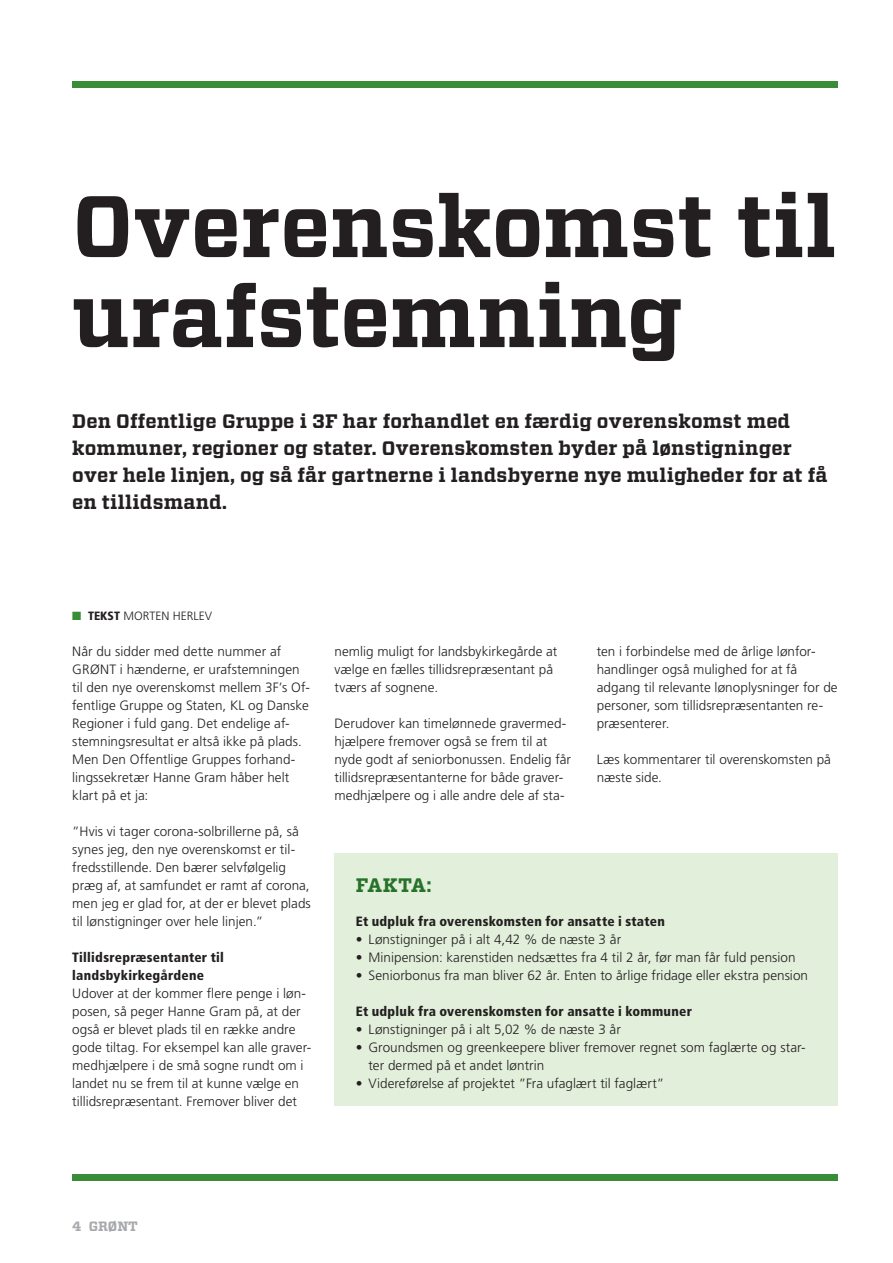
<style>
.page{position:relative;width:893px;height:1263px;background:#fff}
.page>*{position:absolute;margin:0;border:0;box-sizing:border-box;transform-origin:0 0}
.OVERSKRIFT{font:700 87px/90px "Vitesse";color:#231f20}
.UNDERRUBRIK{font:700 19.5px/27px "Vitesse";letter-spacing:.01em;color:#231f20}
.UNDERRUBRIK-2{font:700 19.5px "Vitesse";letter-spacing:-.01em;color:#27722a}
.BRØDTEKST{font:300 13.5px/18px "Frutiger LT Std";letter-spacing:.005em;color:#231f20}
.MELLEM_RUB{font:900 condensed 13.5px/18px "Frutiger LT Std";letter-spacing:.02em;color:#231f20}
.t1{font:700 13.5px "Vitesse";color:#a8a9ad}
.t2{font:300 12px "Frutiger LT Std";color:#231f20}
.s1{color:#3a8d37}
.s2{font-weight:900;font-stretch:condensed}
</style>
<div class="page">
<div style="left:72px;top:82px;width:766px;height:6px;background:#3a8d37"></div>
<div style="left:72px;top:1175px;width:766px;height:6px;background:#3a8d37"></div>
<div style="left:334px;top:854px;width:504px;height:252px;background:#e2efdb"></div>
<p class="OVERSKRIFT" style="left:72px;top:183px;width:765px">Overenskomst til urafstemning</p>
<p class="UNDERRUBRIK" style="left:72px;top:408px;width:756px">Den Offentlige Gruppe i 3F har forhandlet en færdig overenskomst med kommuner, regioner og stater. Overenskomsten byder på lønstigninger over hele linjen, og så får gartnerne i landsbyerne nye muligheder for at få en tillidsmand.</p>
<p class="t2" style="left:72px;top:609px;width:141px"><span class="s1">■</span> <span class="s2">TEKST</span> MORTEN HERLEV</p>
<p class="BRØDTEKST" style="left:72px;top:642px;width:239px">Når du sidder med dette nummer af GRØNT i hænderne, er urafstemningen til den nye overenskomst mellem 3F’s Of&shy;fentlige Gruppe og Staten, KL og Danske Regioner i fuld gang. Det endelige af&shy;stemningsresultat er altså ikke på plads.<br>Men Den Offentlige Gruppes forhand&shy;lingssekretær Hanne Gram håber helt klart på et ja:</p>
<p class="BRØDTEKST" style="left:72px;top:822px;width:240px">”Hvis vi tager corona-solbrillerne på, så synes jeg, den nye overenskomst er til&shy;fredsstillende. Den bærer selvfølgelig præg af, at samfundet er ramt af corona, men jeg er glad for, at der er blevet plads til lønstigninger over hele linjen.”</p>
<p class="MELLEM_RUB" style="left:72px;top:948px;width:153px">Tillidsrepræsentanter til landsbykirkegårdene</p>
<p class="BRØDTEKST" style="left:72px;top:984px;width:240px">Udover at der kommer flere penge i løn&shy;posen, så peger Hanne Gram på, at der også er blevet plads til en række andre gode tiltag. For eksempel kan alle graver&shy;medhjælpere i de små sogne rundt om i landet nu se frem til at kunne vælge en tillidsrepræsentant. Fremover bliver det</p>
<p class="BRØDTEKST" style="left:334px;top:642px;width:224px">nemlig muligt for landsbykirkegårde at vælge en fælles tillidsrepræsentant på tværs af sognene.</p>
<p class="BRØDTEKST" style="left:334px;top:714px;width:238px">Derudover kan timelønnede gravermed&shy;hjælpere fremover også se frem til at nyde godt af seniorbonussen. Endelig får tillidsrepræsentanterne for både graver&shy;medhjælpere og i alle andre dele af sta-</p>
<p class="BRØDTEKST" style="left:597px;top:642px;width:242px">ten i forbindelse med de årlige lønfor&shy;handlinger også mulighed for at få adgang til relevante lønoplysninger for de personer, som tillidsrepræsentanten re&shy;præsenterer.</p>
<p class="BRØDTEKST" style="left:597px;top:750px;width:236px">Læs kommentarer til overenskomsten på næste side.</p>
<p class="UNDERRUBRIK-2" style="left:356px;top:872px;width:77px">FAKTA:</p>
<p class="MELLEM_RUB" style="left:356px;top:912px;width:311px">Et udpluk fra overenskomsten for ansatte i staten</p>
<p class="BRØDTEKST" style="left:356px;top:930px;width:267px">• Lønstigninger på i alt 4,42 % de næste 3 år</p>
<p class="BRØDTEKST" style="left:356px;top:948px;width:441px">• Minipension: karenstiden nedsættes fra 4 til 2 år, før man får fuld pension</p>
<p class="BRØDTEKST" style="left:356px;top:966px;width:454px">• Seniorbonus fra man bliver 62 år. Enten to årlige fridage eller ekstra pension</p>
<p class="MELLEM_RUB" style="left:356px;top:1002px;width:338px">Et udpluk fra overenskomsten for ansatte i kommuner</p>
<p class="BRØDTEKST" style="left:356px;top:1020px;width:267px">• Lønstigninger på i alt 5,02 % de næste 3 år</p>
<p class="BRØDTEKST" style="left:369px;top:1038px;width:439px;text-indent:-13px">• Groundsmen og greenkeepere bliver fremover regnet som faglærte og star&shy;ter dermed på et andet løntrin</p>
<p class="BRØDTEKST" style="left:356px;top:1074px;width:310px">• Videreførelse af projektet ”Fra ufaglært til faglært”</p>
<p class="t1" style="left:72px;top:1217px;width:67px">4 GRØNT</p>
</div>
